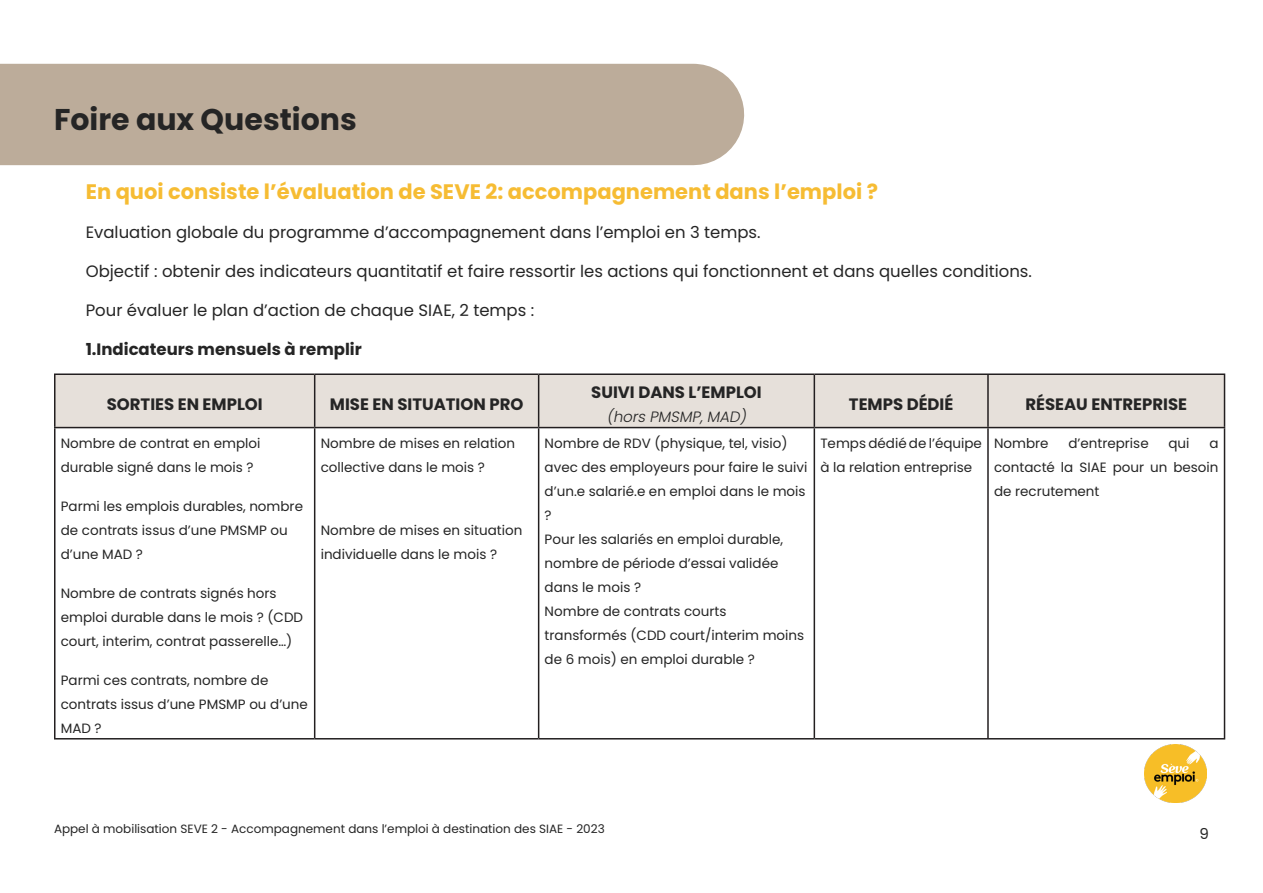
<style>
.page{position:relative;width:1263px;height:893px;background:#fff}
.page>*{position:absolute;margin:0;border:0;box-sizing:border-box;transform-origin:0 0}
.t1{font:700 30px "Poppins";color:#252525}
.t2{font:700 21px "Poppins";color:#f6bc33}
.t3{font:16.5px "Poppins";color:#252525}
.t4{font:700 16.5px "Poppins";color:#252525}
.t5{font:italic 300 15px "Poppins";color:#252525}
.t6{font:15px "Poppins";color:#252525}
.t7{font:13.5px/24px "Poppins";color:#252525}
.t8{font:12px "Poppins";color:#252525}
</style>
<div class="page">
<img style="left:1144px;top:744px;width:63px;height:59px">
<div style="left:0;top:64px;width:693px;height:101px;background:#bcac9a"></div>
<div style="left:56px;top:375px;width:1168px;height:52px;background:#e6e0da"></div>
<hr style="left:54px;top:373px;width:261px;height:2px;background:#231f20">
<hr style="left:54px;top:375px;width:2px;height:52px;background:#231f20">
<hr style="left:315px;top:373px;width:224px;height:2px;background:#231f20">
<hr style="left:314px;top:375px;width:1px;height:52px;background:#231f20">
<hr style="left:539px;top:373px;width:275px;height:2px;background:#231f20">
<hr style="left:538px;top:375px;width:1px;height:52px;background:#231f20">
<hr style="left:814px;top:373px;width:174px;height:2px;background:#231f20">
<hr style="left:814px;top:375px;width:1px;height:52px;background:#231f20">
<hr style="left:988px;top:373px;width:237px;height:2px;background:#231f20">
<hr style="left:987px;top:375px;width:2px;height:52px;background:#231f20">
<hr style="left:1224px;top:375px;width:1px;height:52px;background:#231f20">
<hr style="left:54px;top:427px;width:261px;height:1px;background:#231f20">
<hr style="left:54px;top:428px;width:2px;height:310px;background:#231f20">
<hr style="left:315px;top:427px;width:224px;height:1px;background:#231f20">
<hr style="left:314px;top:428px;width:1px;height:310px;background:#231f20">
<hr style="left:539px;top:427px;width:275px;height:1px;background:#231f20">
<hr style="left:538px;top:428px;width:1px;height:310px;background:#231f20">
<hr style="left:814px;top:427px;width:174px;height:1px;background:#231f20">
<hr style="left:814px;top:428px;width:1px;height:310px;background:#231f20">
<hr style="left:988px;top:427px;width:237px;height:1px;background:#231f20">
<hr style="left:987px;top:428px;width:2px;height:310px;background:#231f20">
<hr style="left:1224px;top:428px;width:1px;height:310px;background:#231f20">
<hr style="left:54px;top:738px;width:261px;height:1px;background:#231f20">
<hr style="left:315px;top:738px;width:224px;height:1px;background:#231f20">
<hr style="left:539px;top:738px;width:275px;height:1px;background:#231f20">
<hr style="left:814px;top:738px;width:174px;height:1px;background:#231f20">
<hr style="left:988px;top:738px;width:237px;height:1px;background:#231f20">
<p class="t1" style="left:54px;top:102px;width:304px">Foire aux Questions</p>
<p class="t2" style="left:86px;top:179px;width:794px">En quoi consiste l’évaluation de SEVE 2: accompagnement dans l’emploi ?</p>
<p class="t3" style="left:86px;top:222px;width:676px">Evaluation globale du programme d’accompagnement dans l’emploi en 3 temps.</p>
<p class="t3" style="left:86px;top:261px;width:948px">Objectif : obtenir des indicateurs quantitatif et faire ressortir les actions qui fonctionnent et dans quelles conditions.</p>
<p class="t3" style="left:86px;top:300px;width:450px">Pour évaluer le plan d’action de chaque SIAE, 2 temps :</p>
<p class="t4" style="left:86px;top:339px;width:278px">1.Indicateurs mensuels à remplir</p>
<p class="t4" style="left:107px;top:394px;width:157px">SORTIES EN EMPLOI</p>
<p class="t4" style="left:330px;top:394px;width:195px">MISE EN SITUATION PRO</p>
<p class="t7" style="left:61px;top:431px;width:201px">Nombre de contrat en emploi durable signé dans le mois ?</p>
<p class="t7" style="left:61px;top:494px;width:244px">Parmi les emplois durables, nombre de contrats issus d’une PMSMP ou d’une MAD ?</p>
<p class="t7" style="left:61px;top:581px;width:244px">Nombre de contrats signés hors emploi durable dans le mois ? (CDD court, interim, contrat passerelle…)</p>
<p class="t7" style="left:61px;top:668px;width:249px">Parmi ces contrats, nombre de contrats issus d’une PMSMP ou d’une<br>MAD ?</p>
<p class="t7" style="left:321px;top:431px;width:196px">Nombre de mises en relation collective dans le mois ?</p>
<p class="t7" style="left:321px;top:518px;width:203px">Nombre de mises en situation individuelle dans le mois ?</p>
<p class="t4" style="left:591px;top:382px;width:172px">SUIVI DANS L’EMPLOI</p>
<p class="t5" style="left:607px;top:408px;width:145px">(horsPMSMP,MAD)</p>
<p class="t4" style="left:849px;top:394px;width:106px">TEMPS DÉDIÉ</p>
<p class="t4" style="left:1025px;top:394px;width:163px">RÉSEAU ENTREPRISE</p>
<p class="t7" style="left:545px;top:431px;width:264px">Nombre de RDV (physique, tel, visio) avec des employeurs pour faire le suivi d’un.e salarié.e en emploi dans le mois ?<br>Pour les salariés en emploi durable, nombre de période d’essai validée dans le mois ?<br>Nombre de contrats courts transformés (CDD court/interim moins de 6 mois) en emploi durable ?</p>
<p class="t7" style="left:820px;top:431px;width:163px">Temps dédié de l’équipe à la relation entreprise</p>
<p class="t7" style="left:994px;top:431px;width:56px">Nombre</p>
<p class="t7" style="left:1068px;top:431px;width:82px">d’entreprise</p>
<p class="t7" style="left:1168px;top:431px;width:23px">qui</p>
<p class="t7" style="left:994px;top:431px;width:226px;text-align:justify;text-indent:215px">a contacté la SIAE pour un besoin de recrutement</p>
<p class="t8" style="left:54px;top:821px;width:552px">Appel à mobilisation SEVE 2 - Accompagnement dans l’emploi à destination des SIAE - 2023</p>
<p class="t6" style="left:1199px;top:825px;width:11px">9</p>
</div>
